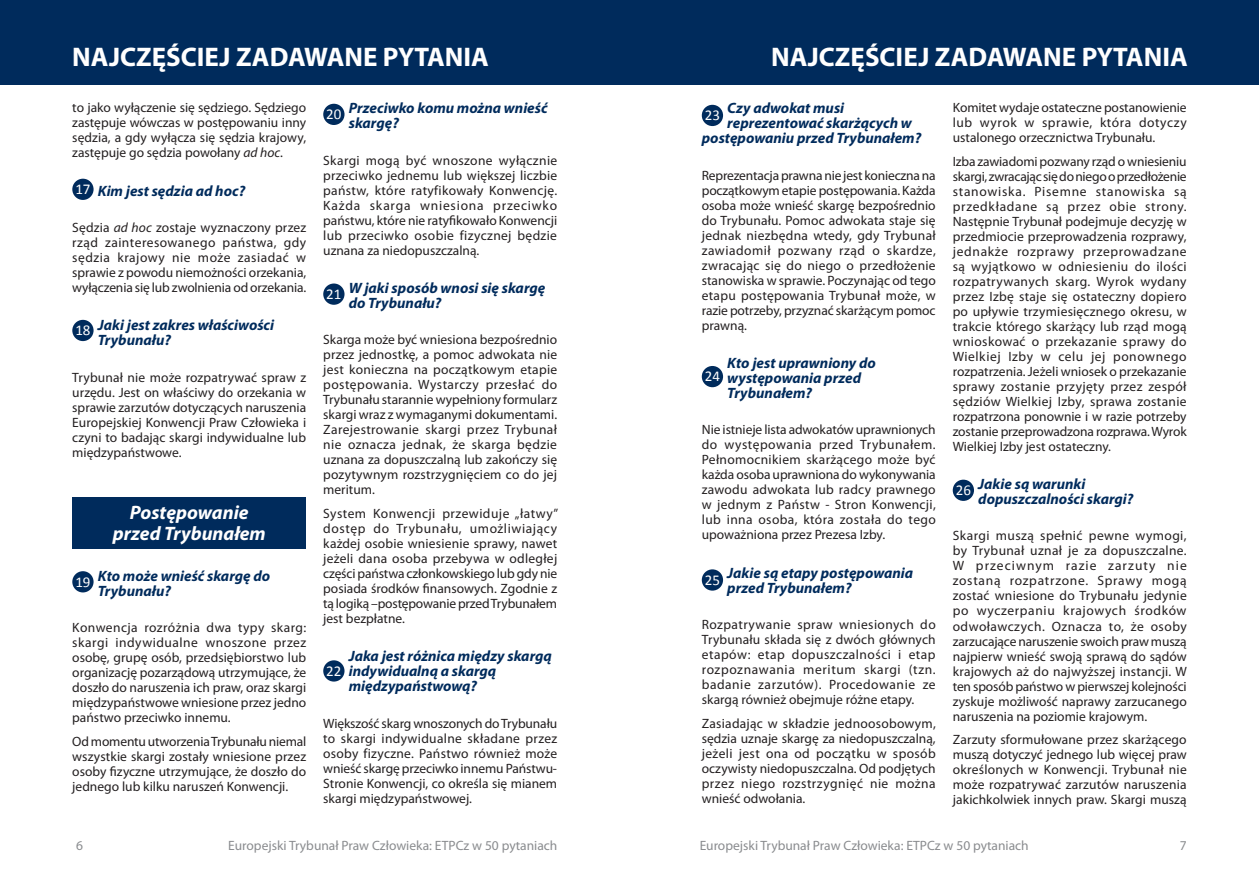
<style>
.page{position:relative;width:1259px;height:893px;background:#fff}
.page>*{position:absolute;margin:0;border:0;box-sizing:border-box;transform-origin:0 0}
.t1{font:700 27px "Myriad Pro";color:#fff}
.FAQ_-_Rubrique{font:italic 700 19.5px/21px "Myriad Pro";color:#fff;text-align:center}
.FAQ_-_Question{font:italic 700 15px/15px "Myriad Pro";color:#002b5c}
.t2{font:15px "Calibri";color:#fff}
.FAQ_-_Texte{font:13.5px/15px "Myriad Pro";color:#231f20;text-align:justify}
.t3{font:13.5px "Myriad Pro";color:#8a8c8f}
.s1{font-style:italic}
</style>
<div class="page">
<div style="left:0;top:0;width:1259px;height:85px;background:#002b5c"></div>
<div style="left:72px;top:179px;width:22px;height:21px;background:#002b5c;border-radius:50%"></div>
<div style="left:72px;top:320px;width:22px;height:21px;background:#002b5c;border-radius:50%"></div>
<div style="left:72px;top:498px;width:234px;height:51px;background:#002b5c"></div>
<div style="left:72px;top:571px;width:22px;height:21px;background:#002b5c;border-radius:50%"></div>
<div style="left:323px;top:104px;width:21px;height:21px;background:#002b5c;border-radius:50%"></div>
<div style="left:323px;top:283px;width:21px;height:22px;background:#002b5c;border-radius:50%"></div>
<div style="left:323px;top:660px;width:21px;height:22px;background:#002b5c;border-radius:50%"></div>
<div style="left:702px;top:105px;width:21px;height:21px;background:#002b5c;border-radius:50%"></div>
<div style="left:702px;top:366px;width:21px;height:21px;background:#002b5c;border-radius:50%"></div>
<div style="left:702px;top:569px;width:21px;height:22px;background:#002b5c;border-radius:50%"></div>
<div style="left:952px;top:480px;width:22px;height:21px;background:#002b5c;border-radius:50%"></div>
<h1 class="t1" style="left:72px;top:39px;width:418px">NAJCZĘŚCIEJ ZADAWANE PYTANIA</h1>
<h1 class="t1" style="left:771px;top:39px;width:418px">NAJCZĘŚCIEJ ZADAWANE PYTANIA</h1>
<p class="FAQ_-_Texte" style="left:72px;top:100px;width:235px">to jako wyłączenie się sędziego. Sędziego zastępuje wówczas w postępowaniu inny sędzia, a gdy wyłącza się sędzia krajowy, zastępuje go sędzia powołany <span class="s1">ad hoc</span>.</p>
<p class="t2" style="left:75px;top:180px;width:17px">17</p>
<p class="FAQ_-_Question" style="left:98px;top:183px;width:149px">Kim jest sędzia ad hoc?</p>
<p class="FAQ_-_Texte" style="left:72px;top:220px;width:235px">Sędzia <span class="s1">ad hoc</span> zostaje wyznaczony przez rząd zainteresowanego państwa, gdy sędzia krajowy nie może zasiadać w sprawie z powodu niemożności orzekania, wyłączenia się lub zwolnienia od orzekania.</p>
<p class="t2" style="left:75px;top:321px;width:17px">18</p>
<p class="FAQ_-_Question" style="left:98px;top:317px;width:178px">Jaki jest zakres właściwości<br>Trybunału?</p>
<p class="FAQ_-_Texte" style="left:72px;top:369px;width:235px">Trybunał nie może rozpatrywać spraw z urzędu. Jest on właściwy do orzekania w sprawie zarzutów dotyczących naruszenia Europejskiej Konwencji Praw Człowieka i czyni to badając skargi indywidualne lub międzypaństwowe.</p>
<p class="FAQ_-_Rubrique" style="left:113px;top:501px;width:155px">Postępowanie przed Trybunałem</p>
<p class="t2" style="left:75px;top:572px;width:17px">19</p>
<p class="FAQ_-_Question" style="left:98px;top:568px;width:174px">Kto może wnieść skargę do<br>Trybunału?</p>
<p class="FAQ_-_Texte" style="left:72px;top:620px;width:235px">Konwencja rozróżnia dwa typy skarg: skargi indywidualne wnoszone przez osobę, grupę osób, przedsiębiorstwo lub organizację pozarządową utrzymujące, że doszło do naruszenia ich praw, oraz skargi międzypaństwowe wniesione przez jedno państwo przeciwko innemu.</p>
<p class="FAQ_-_Texte" style="left:72px;top:733px;width:235px">Od momentu utworzenia Trybunału niemal wszystkie skargi zostały wniesione przez osoby fizyczne utrzymujące, że doszło do jednego lub kilku naruszeń Konwencji.</p>
<p class="t2" style="left:326px;top:105px;width:17px">20</p>
<p class="FAQ_-_Question" style="left:349px;top:100px;width:200px">Przeciwko komu można wnieść skargę?</p>
<p class="FAQ_-_Texte" style="left:323px;top:152px;width:235px">Skargi mogą być wnoszone wyłącznie przeciwko jednemu lub większej liczbie państw, które ratyfikowały Konwencję.<br>Każda skarga wniesiona przeciwko państwu, które nie ratyfikowało Konwencji lub przeciwko osobie fizycznej będzie uznana za niedopuszczalną.</p>
<p class="t2" style="left:326px;top:284px;width:17px">21</p>
<p class="FAQ_-_Question" style="left:349px;top:280px;width:198px">W jaki sposób wnosi się skargę do Trybunału?</p>
<p class="FAQ_-_Texte" style="left:323px;top:332px;width:235px">Skarga może być wniesiona bezpośrednio przez jednostkę, a pomoc adwokata nie jest konieczna na początkowym etapie postępowania. Wystarczy przesłać do Trybunału starannie wypełniony formularz skargi wraz z wymaganymi dokumentami.<br>Zarejestrowanie skargi przez Trybunał nie oznacza jednak, że skarga będzie uznana za dopuszczalną lub zakończy się pozytywnym rozstrzygnięciem co do jej meritum.</p>
<p class="FAQ_-_Texte" style="left:323px;top:506px;width:237px">System Konwencji przewiduje „łatwy” dostęp do Trybunału, umożliwiający każdej osobie wniesienie sprawy, nawet jeżeli dana osoba przebywa w odległej części państwa członkowskiego lub gdy nie posiada środków finansowych. Zgodnie z tą logiką –postępowanie przed Trybunałem jest bezpłatne.</p>
<p class="FAQ_-_Question" style="left:349px;top:648px;width:204px">Jaka jest różnica między skargą indywidualną a skargą międzypaństwową?</p>
<p class="FAQ_-_Texte" style="left:323px;top:715px;width:235px">Większość skarg wnoszonych do Trybunału to skargi indywidualne składane przez osoby fizyczne. Państwo również może wnieść skargę przeciwko innemu Państwu-Stronie Konwencji, co określa się mianem skargi międzypaństwowej.</p>
<p class="t2" style="left:326px;top:661px;width:17px">22</p>
<p class="t2" style="left:705px;top:106px;width:17px">23</p>
<p class="FAQ_-_Question" style="left:727px;top:100px;width:118px">Czy adwokat musi</p>
<p class="FAQ_-_Question" style="left:727px;top:115px;width:186px">reprezentować skarżących w</p>
<p class="FAQ_-_Question" style="left:702px;top:130px;width:221px">postępowaniu przed Trybunałem?</p>
<p class="FAQ_-_Texte" style="left:702px;top:167px;width:235px">Reprezentacja prawna nie jest konieczna na początkowym etapie postępowania. Każda osoba może wnieść skargę bezpośrednio do Trybunału. Pomoc adwokata staje się jednak niezbędna wtedy, gdy Trybunał zawiadomił pozwany rząd o skardze, zwracając się do niego o przedłożenie stanowiska w sprawie. Poczynając od tego etapu postępowania Trybunał może, w razie potrzeby, przyznać skarżącym pomoc prawną.</p>
<p class="t2" style="left:705px;top:367px;width:17px">24</p>
<p class="FAQ_-_Question" style="left:727px;top:355px;width:150px">Kto jest uprawniony do występowania przed<br>Trybunałem?</p>
<p class="FAQ_-_Texte" style="left:702px;top:422px;width:235px">Nie istnieje lista adwokatów uprawnionych do występowania przed Trybunałem.<br>Pełnomocnikiem skarżącego może być każda osoba uprawniona do wykonywania zawodu adwokata lub radcy prawnego w jednym z Państw - Stron Konwencji, lub inna osoba, która została do tego upoważniona przez Prezesa Izby.</p>
<p class="t2" style="left:705px;top:570px;width:17px">25</p>
<p class="FAQ_-_Question" style="left:727px;top:565px;width:187px">Jakie są etapy postępowania przed Trybunałem?</p>
<p class="FAQ_-_Texte" style="left:702px;top:617px;width:235px">Rozpatrywanie spraw wniesionych do Trybunału składa się z dwóch głównych etapów: etap dopuszczalności i etap rozpoznawania meritum skargi (tzn. badanie zarzutów). Procedowanie ze skargą również obejmuje różne etapy.</p>
<p class="FAQ_-_Texte" style="left:702px;top:715px;width:235px">Zasiadając w składzie jednoosobowym, sędzia uznaje skargę za niedopuszczalną, jeżeli jest ona od początku w sposób oczywisty niedopuszczalna. Od podjętych przez niego rozstrzygnięć nie można wnieść odwołania.</p>
<p class="FAQ_-_Texte" style="left:952px;top:100px;width:235px">Komitet wydaje ostateczne postanowienie lub wyrok w sprawie, która dotyczy ustalonego orzecznictwa Trybunału.</p>
<p class="FAQ_-_Texte" style="left:952px;top:153px;width:235px">Izba zawiadomi pozwany rząd o wniesieniu skargi, zwracając się do niego o przedłożenie stanowiska. Pisemne stanowiska są przedkładane są przez obie strony.<br>Następnie Trybunał podejmuje decyzję w przedmiocie przeprowadzenia rozprawy, jednakże rozprawy przeprowadzane są wyjątkowo w odniesieniu do ilości rozpatrywanych skarg. Wyrok wydany przez Izbę staje się ostateczny dopiero po upływie trzymiesięcznego okresu, w trakcie którego skarżący lub rząd mogą wnioskować o przekazanie sprawy do Wielkiej Izby w celu jej ponownego rozpatrzenia. Jeżeli wniosek o przekazanie sprawy zostanie przyjęty przez zespół sędziów Wielkiej Izby, sprawa zostanie rozpatrzona ponownie i w razie potrzeby zostanie przeprowadzona rozprawa. Wyrok Wielkiej Izby jest ostateczny.</p>
<p class="t2" style="left:955px;top:481px;width:17px">26</p>
<p class="FAQ_-_Question" style="left:978px;top:476px;width:157px">Jakie są warunki dopuszczalności skargi?</p>
<p class="FAQ_-_Texte" style="left:952px;top:528px;width:235px">Skargi muszą spełnić pewne wymogi, by Trybunał uznał je za dopuszczalne.<br>W przeciwnym razie zarzuty nie zostaną rozpatrzone. Sprawy mogą zostać wniesione do Trybunału jedynie po wyczerpaniu krajowych środków odwoławczych. Oznacza to, że osoby zarzucające naruszenie swoich praw muszą najpierw wnieść swoją sprawą do sądów krajowych aż do najwyższej instancji. W ten sposób państwo w pierwszej kolejności zyskuje możliwość naprawy zarzucanego naruszenia na poziomie krajowym.</p>
<p class="FAQ_-_Texte" style="left:952px;top:732px;width:235px">Zarzuty sformułowane przez skarżącego muszą dotyczyć jednego lub więcej praw określonych w Konwencji. Trybunał nie może rozpatrywać zarzutów naruszenia jakichkolwiek innych praw. Skargi muszą</p>
<p class="t3" style="left:76px;top:837px;width:8px">6</p>
<p class="t3" style="left:228px;top:837px;width:330px">Europejski Trybunał Praw Człowieka: ETPCz w 50 pytaniach</p>
<p class="t3" style="left:699px;top:837px;width:330px">Europejski Trybunał Praw Człowieka: ETPCz w 50 pytaniach</p>
<p class="t3" style="left:1179px;top:837px;width:8px">7</p>
</div>
